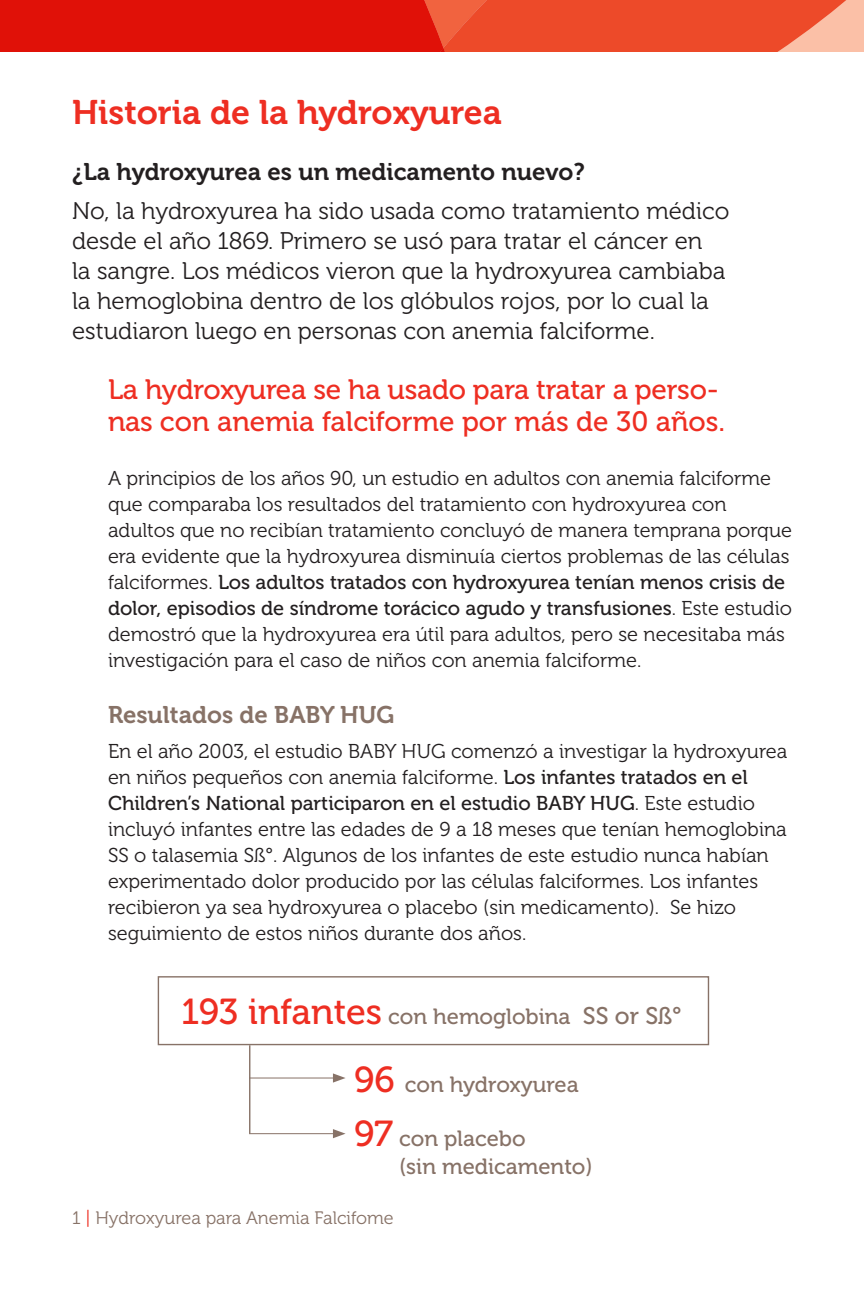
<style>
.page{position:relative;width:864px;height:1296px;background:#fff}
.page>*{position:absolute;margin:0;border:0;box-sizing:border-box;transform-origin:0 0}
.t1{font:34px "Museo 700";color:#ee2e22}
.t2{font:28px/32px "Museo 500";letter-spacing:-.01em;color:#ee2e22}
.t3{font:24px/30px "Museo 300";color:#231f20}
.t4{font:24px "Museo 700";color:#231f20}
.t5{font:24px "Museo 700";color:#877267}
.t6{font:22px/28px "Museo 500";color:#877267}
.t7{font:20px/26px "Museo 300";color:#231f20}
.t8{font:18px "Museo 300";color:#877267}
.s1{font-family:"Museo 500"}
.s2{font-size:36px;color:#ee2e22}
.s3{font-size:24px}
.s4{color:#ee2e22}
</style>
<div class="page">
<svg style="left:0;top:0;width:864px;height:52px;background:#e73520"></svg>
<div style="left:158px;top:976px;width:551px;height:69px;border:1px solid #877267"></div>
<hr style="left:249px;top:1045px;width:1px;height:89px;background:#877267">
<hr style="left:249px;top:1133px;width:87px;height:1px;background:#877267">
<svg style="left:333px;top:1129px;width:13px;height:9px"></svg>
<hr style="left:249px;top:1078px;width:87px;height:1px;background:#877267">
<svg style="left:333px;top:1073px;width:13px;height:10px"></svg>
<p class="t1" style="left:72px;top:93px;width:431px">Historia de la hydroxyurea</p>
<p class="t4" style="left:72px;top:158px;width:514px">¿La hydroxyurea es un medicamento nuevo?</p>
<p class="t3" style="left:72px;top:196px;width:659px">No, la hydroxyurea ha sido usada como tratamiento médico desde el año 1869. Primero se usó para tratar el cáncer en<br>la sangre. Los médicos vieron que la hydroxyurea cambiaba la hemoglobina dentro de los glóbulos rojos, por lo cual la estudiaron luego en personas con anemia falciforme.</p>
<p class="t2" style="left:108px;top:374px;width:619px">La hydroxyurea se ha usado para tratar a perso&shy;nas con anemia falciforme por más de 30 años.</p>
<p class="t7" style="left:108px;top:466px;width:686px">A principios de los años 90, un estudio en adultos con anemia falciforme que comparaba los resultados del tratamiento con hydroxyurea con adultos que no recibían tratamiento concluyó de manera temprana porque era evidente que la hydroxyurea disminuía ciertos problemas de las células falciformes. <span class="s1">Los adultos tratados con hydroxyurea tenían menos crisis de dolor, episodios de síndrome torácico agudo y transfusiones</span>. Este estudio demostró que la hydroxyurea era útil para adultos, pero se necesitaba más investigación para el caso de niños con anemia falciforme.</p>
<p class="t5" style="left:108px;top:701px;width:288px">Resultados de BABY HUG</p>
<p class="t7" style="left:108px;top:739px;width:681px">En el año 2003, el estudio BABY HUG comenzó a investigar la hydroxyurea en niños pequeños con anemia falciforme. <span class="s1">Los infantes tratados en el Children’s National participaron en el estudio BABY HUG</span>. Este estudio incluyó infantes entre las edades de 9 a 18 meses que tenían hemoglobina SS o talasemia Sß°. Algunos de los infantes de este estudio nunca habían experimentado dolor producido por las células falciformes. Los infantes recibieron ya sea hydroxyurea o placebo (sin medicamento). Se hizo seguimiento de estos niños durante dos años.</p>
<p class="t6" style="left:181px;top:1003px;width:502px"><span class="s2">193 infantes</span> con hemoglobina <span class="s3">SS or Sß°</span></p>
<p class="t6" style="left:354px;top:1070px;width:226px"><span class="s2">96</span> con hydroxyurea</p>
<p class="t6" style="left:399px;top:1125px;width:195px;text-indent:-45px"><span class="s2">97</span> con placebo<br>(sin medicamento)</p>
<p class="t8" style="left:72px;top:1208px;width:323px">1 <span class="s4">|</span> Hydroxyurea para Anemia Falcifome</p>
</div>
